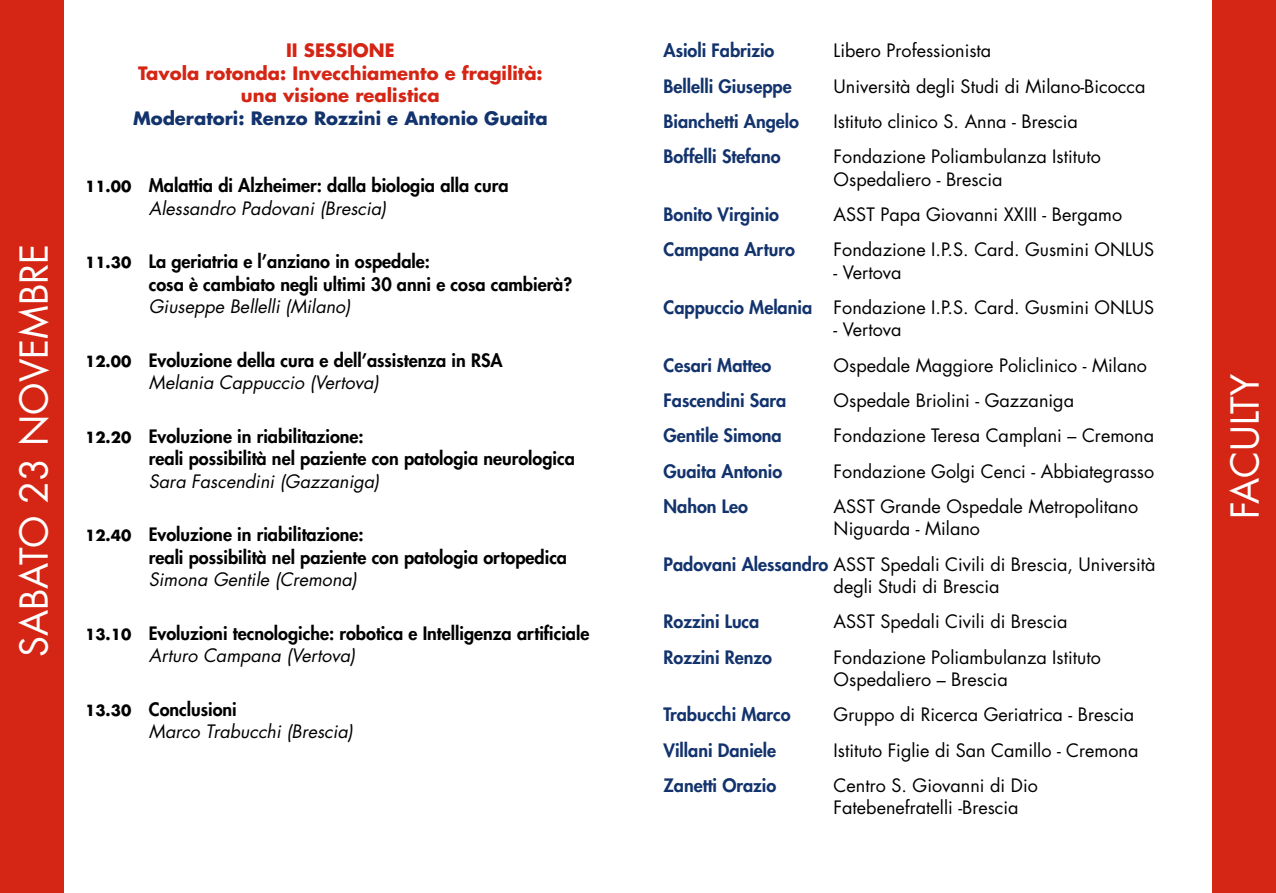
<style>
.page{position:relative;width:1276px;height:893px;background:#fff}
.page>*{position:absolute;margin:0;border:0;box-sizing:border-box;transform-origin:0 0}
.t1{font:37.5px "Futura Std";color:#fff}
.t2{font:18px/22.5px "Futura Std";color:#000}
.t3{font:800 18px/22.5px "Futura Std";color:#000}
.t4{font:800 18px "Futura Std";color:#13336d}
.t5{font:italic 18px/22.5px "Futura Std";color:#000}
.t6{font:700 18px/22.5px "Futura Std";color:#d52514;text-align:center}
.t7{font:700 18px "Futura Std";color:#13336d}
.s1{font-weight:700;font-size:15px}
.s2{font-weight:400;font-style:italic}
.s3{font-weight:700;font-style:normal;font-size:15px}
.s4{font-weight:800;font-style:normal}
.s5{font-weight:800;color:#13336d}
</style>
<div class="page">
<div style="left:0;top:0;width:64px;height:893px;background:#d52514"></div>
<div style="left:1212px;top:0;width:64px;height:893px;background:#d52514"></div>
<h1 class="t1" style="left:10px;top:657px;width:415px;rotate:-90deg">SABATO 23 NOVEMBRE</h1>
<p class="t6" style="left:138px;top:39px;width:406px">II SESSIONE<br>Tavola rotonda: Invecchiamento e fragilità: una visione realistica</p>
<p class="t7" style="left:133px;top:106px;width:416px">Moderatori: Renzo Rozzini e Antonio Guaita</p>
<p class="t3" style="left:149px;top:174px;width:361px;text-indent:-64px"><span class="s1">11.00</span> Malattia di Alzheimer: dalla biologia alla cura<br><span class="s2">Alessandro Padovani (Brescia)</span></p>
<p class="t3" style="left:149px;top:250px;width:425px;text-indent:-64px"><span class="s1">11.30</span> La geriatria e l’anziano in ospedale:<br>cosa è cambiato negli ultimi 30 anni e cosa cambierà?</p>
<p class="t5" style="left:149px;top:296px;width:203px">Giuseppe Bellelli (Milano)</p>
<p class="t3" style="left:149px;top:349px;width:355px;text-indent:-64px"><span class="s1">12.00</span> Evoluzione della cura e dell’assistenza in RSA<br><span class="s2">Melania Cappuccio (Vertova)</span></p>
<p class="t3" style="left:149px;top:425px;width:427px;text-indent:-64px"><span class="s1">12.20</span> Evoluzione in riabilitazione:<br>reali possibilità nel paziente con patologia neurologica</p>
<p class="t5" style="left:149px;top:470px;width:232px">Sara Fascendini (Gazzaniga)</p>
<p class="t3" style="left:149px;top:523px;width:420px;text-indent:-64px"><span class="s1">12.40</span> Evoluzione in riabilitazione:<br>reali possibilità nel paziente con patologia ortopedica</p>
<p class="t5" style="left:149px;top:569px;width:210px">Simona Gentile (Cremona)</p>
<p class="t3" style="left:149px;top:622px;width:442px;text-indent:-64px"><span class="s1">13.10</span> Evoluzioni tecnologiche: robotica e Intelligenza artificiale<br><span class="s2">Arturo Campana (Vertova)</span></p>
<p class="t5" style="left:149px;top:698px;width:206px;text-indent:-64px"><span class="s3">13.30</span> <span class="s4">Conclusioni<br></span>Marco Trabucchi (Brescia)</p>
<p class="t4" style="left:663px;top:39px;width:112px">Asioli Fabrizio</p>
<p class="t2" style="left:833px;top:40px;width:159px">Libero Professionista</p>
<p class="t4" style="left:663px;top:75px;width:130px">Bellelli Giuseppe</p>
<p class="t2" style="left:833px;top:75px;width:313px">Università degli Studi di Milano-Bicocca</p>
<p class="t4" style="left:663px;top:110px;width:137px">Bianchetti Angelo</p>
<p class="t2" style="left:833px;top:110px;width:246px">Istituto clinico S. Anna - Brescia</p>
<p class="t4" style="left:663px;top:145px;width:119px">Boffelli Stefano</p>
<p class="t2" style="left:833px;top:145px;width:269px">Fondazione Poliambulanza Istituto<br>Ospedaliero - Brescia</p>
<p class="t4" style="left:663px;top:203px;width:117px">Bonito Virginio</p>
<p class="t2" style="left:833px;top:203px;width:290px">ASST Papa Giovanni XXIII - Bergamo</p>
<p class="t4" style="left:663px;top:238px;width:133px">Campana Arturo</p>
<p class="t2" style="left:833px;top:239px;width:322px">Fondazione I.P.S. Card. Gusmini ONLUS</p>
<p class="t2" style="left:663px;top:255px;width:492px;line-height:35.2px;text-indent:170px">- Vertova<br><span class="s5">Cappuccio Melania</span> Fondazione I.P.S. Card. Gusmini ONLUS</p>
<p class="t2" style="left:833px;top:319px;width:69px">- Vertova</p>
<p class="t4" style="left:663px;top:354px;width:109px">Cesari Matteo</p>
<p class="t2" style="left:833px;top:354px;width:315px">Ospedale Maggiore Policlinico - Milano</p>
<p class="t4" style="left:663px;top:389px;width:124px">Fascendini Sara</p>
<p class="t2" style="left:833px;top:389px;width:242px">Ospedale Briolini - Gazzaniga</p>
<p class="t4" style="left:663px;top:424px;width:120px">Gentile Simona</p>
<p class="t2" style="left:833px;top:425px;width:322px">Fondazione Teresa Camplani – Cremona</p>
<p class="t4" style="left:663px;top:459px;width:120px">Guaita Antonio</p>
<p class="t2" style="left:833px;top:460px;width:322px">Fondazione Golgi Cenci - Abbiategrasso</p>
<p class="t4" style="left:663px;top:495px;width:86px">Nahon Leo</p>
<p class="t2" style="left:833px;top:495px;width:306px">ASST Grande Ospedale Metropolitano<br>Niguarda - Milano</p>
<p class="t2" style="left:833px;top:553px;width:323px;text-indent:-170px"><span class="s5">Padovani Alessandro</span> ASST Spedali Civili di Brescia, Università degli Studi di Brescia</p>
<p class="t4" style="left:663px;top:610px;width:97px">Rozzini Luca</p>
<p class="t2" style="left:833px;top:611px;width:235px">ASST Spedali Civili di Brescia</p>
<p class="t4" style="left:663px;top:646px;width:110px">Rozzini Renzo</p>
<p class="t2" style="left:833px;top:646px;width:269px">Fondazione Poliambulanza Istituto<br>Ospedaliero – Brescia</p>
<p class="t4" style="left:663px;top:703px;width:129px">Trabucchi Marco</p>
<p class="t2" style="left:833px;top:704px;width:302px">Gruppo di Ricerca Geriatrica - Brescia</p>
<p class="t4" style="left:663px;top:739px;width:114px">Villani Daniele</p>
<p class="t2" style="left:833px;top:739px;width:306px">Istituto Figlie di San Camillo - Cremona</p>
<p class="t4" style="left:663px;top:774px;width:114px">Zanetti Orazio</p>
<p class="t2" style="left:833px;top:774px;width:206px">Centro S. Giovanni di Dio<br>Fatebenefratelli -Brescia</p>
<h1 class="t1" style="left:1221px;top:519px;width:146px;rotate:-90deg">FACULTY</h1>
</div>
